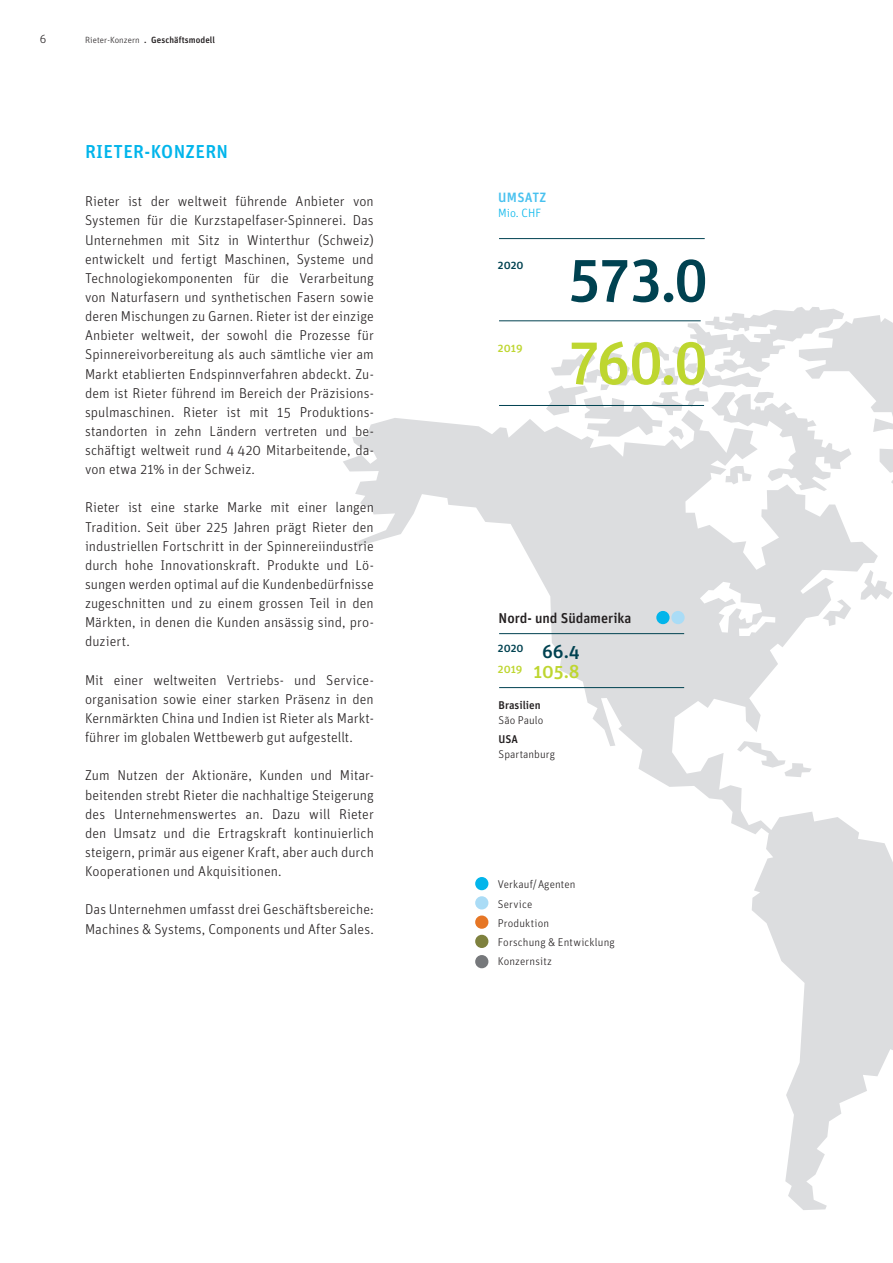
<style>
.page{position:relative;width:893px;height:1263px;background:#fff}
.page>*{position:absolute;margin:0;border:0;box-sizing:border-box;transform-origin:0 0}
.t1{font:60px "Rieter Unit OT Medium";color:#004251}
.t2{font:60px "Rieter Unit OT Medium";color:#bed630}
.t3{font:18.75px "Rieter Unit OT Medium";letter-spacing:.02em;color:#02b5eb}
.t4{font:18.75px "Rieter Unit OT Medium";color:#bed630}
.t5{font:18.75px "Rieter Unit OT Medium";color:#004251}
.t6{font:14.25px/19.2px "Rieter Unit OT Light";letter-spacing:.005em;color:#231f20;text-align:justify}
.t7{font:14.25px "Rieter Unit OT Medium";letter-spacing:-.005em;color:#231f20}
.t8{font:13.5px "Rieter Unit OT Medium";letter-spacing:.015em;color:#48c1ef}
.t9{font:12px "Rieter Unit OT Light";color:#02b5eb}
.t10{font:12px "Rieter Unit OT Light";color:#231f20}
.t11{font:11.25px/19.2px "Rieter Unit OT Light";letter-spacing:.015em;color:#231f20}
.t12{font:11.25px "Rieter Unit OT Medium";color:#231f20}
.t13{font:11.25px "Rieter Unit OT Medium";letter-spacing:.005em;color:#004251}
.t14{font:11.25px "Rieter Unit OT Medium";letter-spacing:-.005em;color:#bed630}
.t15{font:9px "Rieter Unit OT Medium";letter-spacing:.01em;color:#231f20}
.s1{font-family:"Rieter Unit OT Light"}
</style>
<div class="page">
<svg style="left:752px;top:838px;width:141px;height:372px;fill:#dcdddf"></svg>
<svg style="left:878px;top:580px;width:14px;height:19px"></svg>
<svg style="left:343px;top:418px;width:535px;height:420px"></svg>
<svg style="left:546px;top:307px;width:347px;height:184px"></svg>
<hr style="left:499px;top:687px;width:185px;height:1px;background:#004251">
<hr style="left:499px;top:633px;width:185px;height:1px;background:#004251">
<hr style="left:499px;top:405px;width:205px;height:1px;background:#004251">
<hr style="left:499px;top:238px;width:206px;height:1px;background:#004251">
<hr style="left:499px;top:321px;width:202px;height:1px;background:#004251">
<div style="left:657px;top:612px;width:12px;height:11px;background:#02b5eb;border-radius:50%"></div>
<div style="left:656px;top:611px;width:14px;height:13px;border:2px solid #02b5eb;border-radius:50%"></div>
<div style="left:672px;top:612px;width:12px;height:11px;background:#aadcf6;border-radius:50%"></div>
<div style="left:671px;top:611px;width:14px;height:13px;border:2px solid #aadcf6;border-radius:50%"></div>
<div style="left:476px;top:878px;width:11px;height:11px;background:#02b5eb;border-radius:50%"></div>
<div style="left:475px;top:877px;width:13px;height:13px;border:2px solid #02b5eb;border-radius:50%"></div>
<div style="left:476px;top:897px;width:11px;height:11px;background:#aadcf6;border-radius:50%"></div>
<div style="left:475px;top:896px;width:13px;height:13px;border:2px solid #aadcf6;border-radius:50%"></div>
<div style="left:476px;top:916px;width:11px;height:12px;background:#e67625;border-radius:50%"></div>
<div style="left:475px;top:915px;width:13px;height:14px;border:2px solid #e67625;border-radius:50%"></div>
<div style="left:476px;top:936px;width:11px;height:11px;background:#7e813e;border-radius:50%"></div>
<div style="left:475px;top:935px;width:13px;height:13px;border:2px solid #7e813e;border-radius:50%"></div>
<div style="left:476px;top:956px;width:11px;height:11px;background:#76787b;border-radius:50%"></div>
<div style="left:475px;top:955px;width:13px;height:13px;border:2px solid #76787b;border-radius:50%"></div>
<p class="t10" style="left:40px;top:32px;width:8px">64</p>
<p class="t15" style="left:85px;top:34px;width:132px"><span class="s1">Rieter-Konzern</span> . Geschäftsmodell</p>
<h2 class="t3" style="left:85px;top:140px;width:145px">RIETER-KONZERN</h2>
<p class="t6" style="left:85px;top:192px;width:290px">Rieter ist der weltweit führende Anbieter von Systemen für die Kurzstapelfaser-Spinnerei. Das Unternehmen mit Sitz in Winterthur (Schweiz) entwickelt und fertigt Maschinen, Systeme und Technologiekomponenten für die Verarbeitung von Naturfasern und synthetischen Fasern sowie deren Mischungen zu Garnen. Rieter ist der einzige Anbieter weltweit, der sowohl die Prozesse für Spinnereivorbereitung als auch sämtliche vier am Markt etablierten Endspinnverfahren abdeckt. Zu&shy;dem ist Rieter führend im Bereich der Präzisions&shy;spulmaschinen. Rieter ist mit 15 Produktions&shy;standorten in zehn Ländern vertreten und be&shy;schäftigt weltweit rund 4 420 Mitarbeitende, da&shy;von etwa 21% in der Schweiz.</p>
<p class="t6" style="left:85px;top:498px;width:290px">Rieter ist eine starke Marke mit einer langen Tradition. Seit über 225 Jahren prägt Rieter den industriellen Fortschritt in der Spinnereiindustrie durch hohe Innovationskraft. Produkte und Lö&shy;sungen werden optimal auf die Kundenbedürfnisse zugeschnitten und zu einem grossen Teil in den Märkten, in denen die Kunden ansässig sind, pro&shy;duziert.</p>
<p class="t6" style="left:85px;top:670px;width:290px">Mit einer weltweiten Vertriebs- und Service&shy;organisation sowie einer starken Präsenz in den Kernmärkten China und Indien ist Rieter als Markt&shy;führer im globalen Wettbewerb gut aufgestellt.</p>
<p class="t6" style="left:85px;top:766px;width:290px">Zum Nutzen der Aktionäre, Kunden und Mitar&shy;beitenden strebt Rieter die nachhaltige Steigerung des Unternehmenswertes an. Dazu will Rieter den Umsatz und die Ertragskraft kontinuierlich steigern, primär aus eigener Kraft, aber auch durch Kooperationen und Akquisitionen.</p>
<p class="t6" style="left:85px;top:900px;width:290px">Das Unternehmen umfasst drei Geschäftsbereiche:<br>Machines &amp; Systems, Components und After Sales.</p>
<p class="t8" style="left:498px;top:189px;width:49px">UMSATZ</p>
<p class="t9" style="left:498px;top:206px;width:44px">Mio. CHF</p>
<p class="t13" style="left:498px;top:258px;width:27px">2020</p>
<p class="t14" style="left:498px;top:341px;width:26px">2019</p>
<h1 class="t1" style="left:568px;top:243px;width:141px">573.0</h1>
<h1 class="t2" style="left:568px;top:326px;width:141px">760.0</h1>
<p class="t7" style="left:499px;top:609px;width:134px">Nord- und Südamerika</p>
<p class="t13" style="left:498px;top:641px;width:27px">2020</p>
<p class="t14" style="left:498px;top:662px;width:26px">2019</p>
<h2 class="t5" style="left:542px;top:640px;width:39px">66.4</h2>
<h2 class="t4" style="left:533px;top:660px;width:48px">105.8</h2>
<p class="t12" style="left:499px;top:698px;width:44px">Brasilien</p>
<p class="t11" style="left:499px;top:711px;width:46px">São Paulo</p>
<p class="t12" style="left:499px;top:732px;width:21px">USA</p>
<p class="t11" style="left:499px;top:745px;width:58px">Spartanburg</p>
<p class="t11" style="left:498px;top:875px;width:119px">Verkauf/Agenten<br>Service<br>Produktion<br>Forschung &amp; Entwicklung<br>Konzernsitz</p>
</div>
